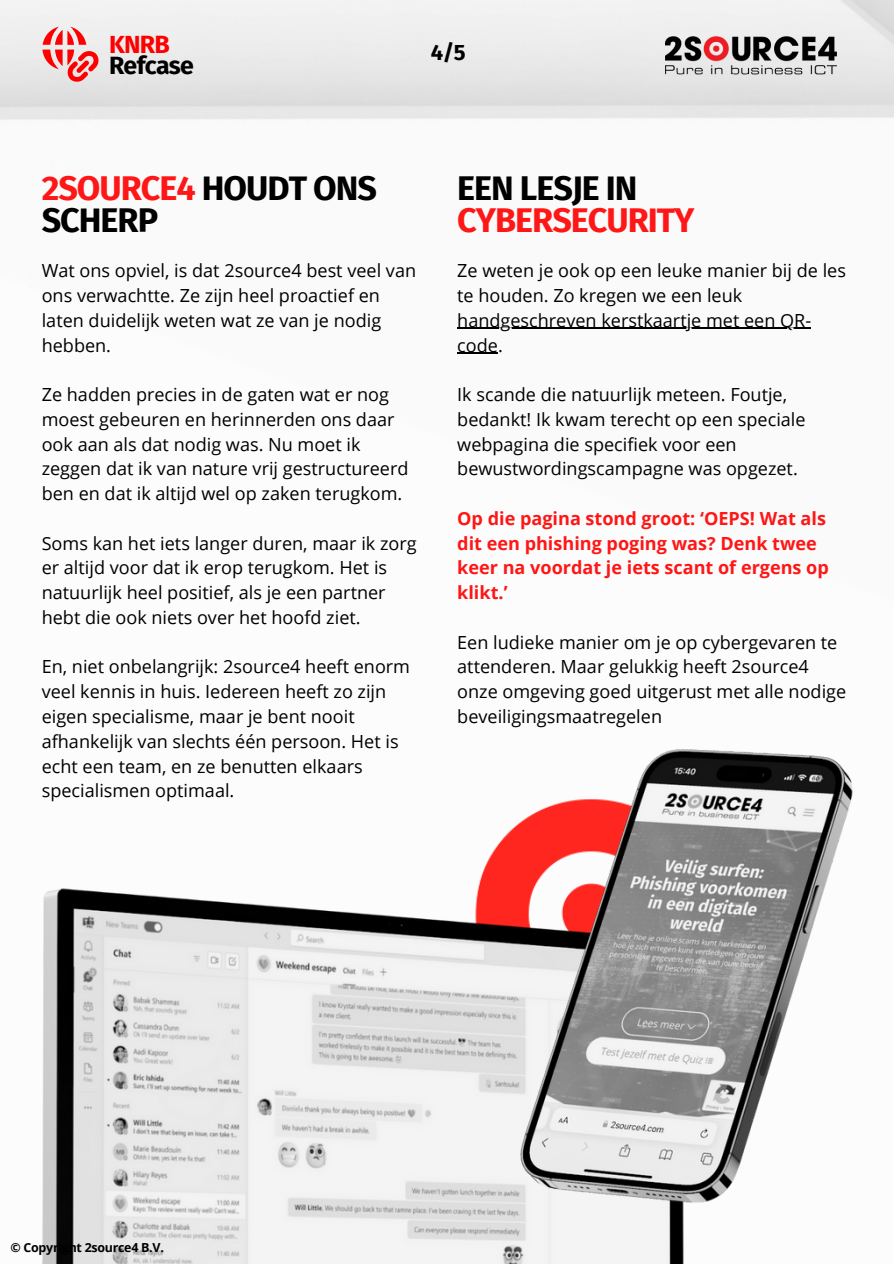
<style>
.page{position:relative;width:894px;height:1264px;background:#fff}
.page>*{position:absolute;margin:0;border:0;box-sizing:border-box;transform-origin:0 0}
.t1{font:700 34.05px/31.5px "Fira Sans";letter-spacing:-.03em;color:#000}
.t2{font:700 34.05px "Fira Sans";letter-spacing:-.03em;color:#ff1616}
.t3{font:700 24.9px "Fira Sans";letter-spacing:-.03em;color:#000}
.t4{font:700 24.9px "Fira Sans";color:#f00}
.t5{font:700 22.05px "Fira Sans";color:#000}
.t6{font:18px/24.8px "Open Sans";color:#000}
.t7{font:700 18px/24.8px "Open Sans";color:#ff1616}
.t8{font:700 12.45px "Open Sans";letter-spacing:-.025em;color:#000}
.s1{color:#ff1616}
</style>
<div class="page">
<img style="left:0;top:0;width:893px;height:353px">
<svg style="left:42px;top:27px;width:56px;height:55px;background:#f19b9b"></svg>
<img style="left:665px;top:36px;width:171px;height:39px">
<img style="left:486px;top:830px;width:25px;height:35px">
<img style="left:42px;top:865px;width:642px;height:398px">
<img style="left:511px;top:749px;width:342px;height:469px">
<hr style="left:457px;top:328px;width:354px;height:1px;background:#000">
<hr style="left:457px;top:353px;width:41px;height:1px;background:#000">
<h2 class="t4" style="left:109px;top:30px;width:62px">KNRB</h2>
<p class="t5" style="left:431px;top:40px;width:36px">4/5</p>
<h2 class="t3" style="left:109px;top:51px;width:86px">Refcase</h2>
<h1 class="t1" style="left:42px;top:173px;width:337px"><span class="s1">2SOURCE4</span> HOUDT ONS<br>SCHERP</h1>
<p class="t6" style="left:42px;top:258px;width:376px">Wat ons opviel, is dat 2source4 best veel van ons verwachtte. Ze zijn heel proactief en laten duidelijk weten wat ze van je nodig hebben.</p>
<p class="t6" style="left:42px;top:382px;width:368px">Ze hadden precies in de gaten wat er nog moest gebeuren en herinnerden ons daar ook aan als dat nodig was. Nu moet ik zeggen dat ik van nature vrij gestructureerd ben en dat ik altijd wel op zaken terugkom.</p>
<p class="t6" style="left:42px;top:530px;width:376px">Soms kan het iets langer duren, maar ik zorg er altijd voor dat ik erop terugkom. Het is natuurlijk heel positief, als je een partner hebt die ook niets over het hoofd ziet.</p>
<p class="t6" style="left:42px;top:654px;width:370px">En, niet onbelangrijk: 2source4 heeft enorm veel kennis in huis. Iedereen heeft zo zijn eigen specialisme, maar je bent nooit afhankelijk van slechts één persoon. Het is echt een team, en ze benutten elkaars specialismen optimaal.</p>
<h1 class="t1" style="left:457px;top:173px;width:182px">EEN LESJE IN</h1>
<h1 class="t2" style="left:457px;top:200px;width:239px">CYBERSECURITY</h1>
<p class="t6" style="left:457px;top:258px;width:390px">Ze weten je ook op een leuke manier bij de les te houden. Zo kregen we een leuk handgeschreven kerstkaartje met een QR&shy;code.</p>
<p class="t6" style="left:457px;top:382px;width:350px">Ik scande die natuurlijk meteen. Foutje, bedankt! Ik kwam terecht op een speciale webpagina die specifiek voor een bewustwordingscampagne was opgezet.</p>
<p class="t7" style="left:457px;top:505px;width:373px">Op die pagina stond groot: ‘OEPS! Wat als dit een phishing poging was? Denk twee keer na voordat je iets scant of ergens op klikt.’</p>
<p class="t6" style="left:457px;top:629px;width:390px">Een ludieke manier om je op cybergevaren te attenderen. Maar gelukkig heeft 2source4 onze omgeving goed uitgerust met alle nodige beveiligingsmaatregelen</p>
<p class="t8" style="left:11px;top:1238px;width:155px">© Copyright 2source4 B.V.</p>
</div>
